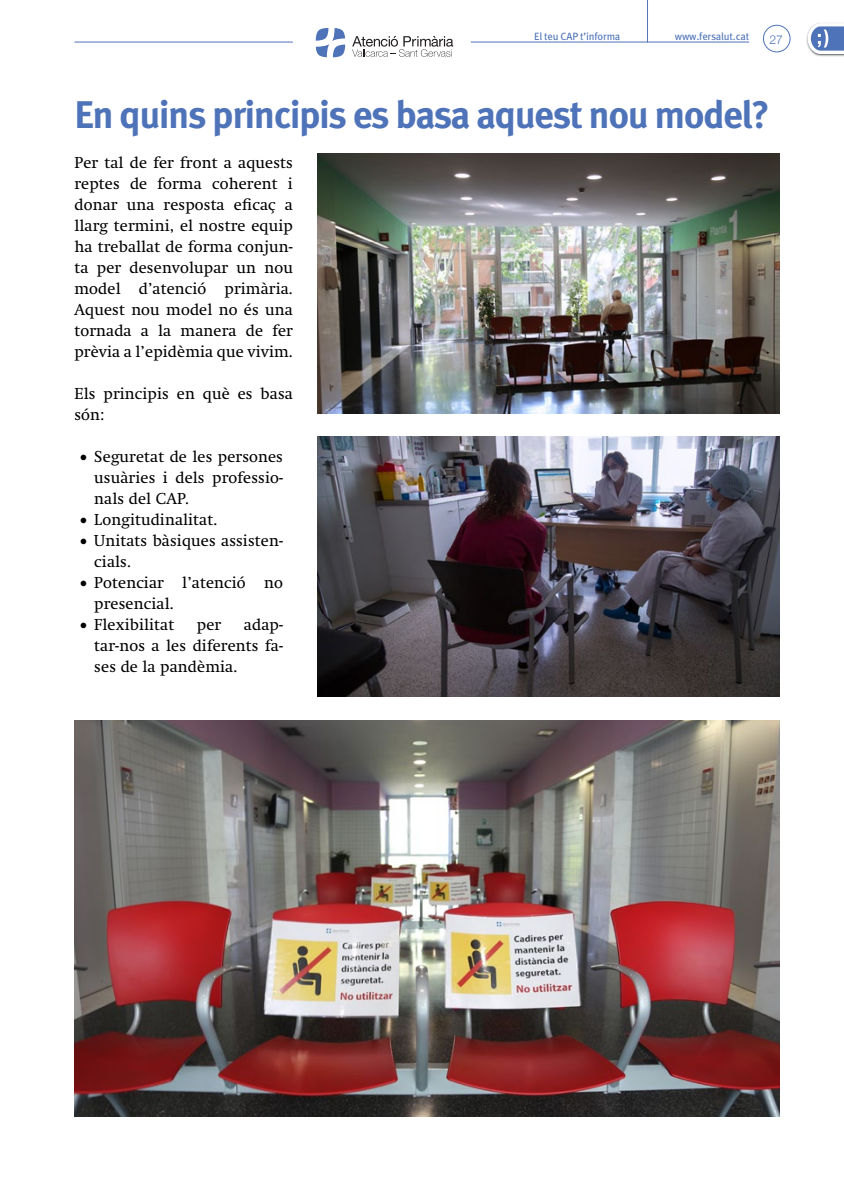
<style>
.page{position:relative;width:844px;height:1191px;background:#fff}
.page>*{position:absolute;margin:0;border:0;box-sizing:border-box;transform-origin:0 0}
.t1{font:700 38.5px "Meta Pro";letter-spacing:-.04em;color:#4e73b8}
.t2{font:15.75px/21px "Swift";letter-spacing:.01em;color:#000;text-align:justify}
.t3{font:300 12.25px "Helvetica Neue";color:#4e73b8}
.t4{font:10.5px "Meta Pro";letter-spacing:-.015em;color:#4e73b8}
.s1{font-family:"Minion Pro";font-size:21px}
</style>
<div class="page">
<hr style="left:470px;top:42px;width:278px;height:1px;background:#4e73b8">
<hr style="left:74px;top:42px;width:219px;height:1px;background:#4e73b8">
<svg style="left:806px;top:23px;width:37px;height:33px"></svg>
<div style="left:762px;top:25px;width:28px;height:27px;border:1px solid #4e73b8;border-radius:50%"></div>
<svg style="left:315px;top:28px;width:30px;height:29px"></svg>
<svg style="left:352px;top:36px;width:101px;height:21px"></svg>
<hr style="left:647px;top:0;width:1px;height:42px;background:#4e73b8">
<img style="left:317px;top:154px;width:462px;height:259px">
<img style="left:317px;top:437px;width:462px;height:259px">
<img style="left:74px;top:721px;width:705px;height:395px">
<p class="t4" style="left:534px;top:30px;width:88px">El teu CAP t’informa</p>
<p class="t4" style="left:674px;top:30px;width:76px">www.fersalut.cat</p>
<p class="t3" style="left:769px;top:32px;width:15px">27</p>
<h1 class="t1" style="left:74px;top:91px;width:696px">En quins principis es basa aquest nou model?</h1>
<p class="t2" style="left:74px;top:152px;width:220px">Per tal de fer front a aquests reptes de forma coherent i donar una resposta eficaç a llarg termini, el nostre equip ha treballat de forma conjun&shy;ta per desenvolupar un nou model d’atenció primària.<br>Aquest nou model no és una tornada a la manera de fer prèvia a l’epidèmia que vivim.</p>
<p class="t2" style="left:74px;top:383px;width:220px">Els principis en què es basa són:</p>
<p class="t2" style="left:94px;top:446px;width:190px;text-indent:-15px"><span class="s1">•</span> Seguretat de les persones usuàries i dels professio&shy;nals del CAP.</p>
<p class="t2" style="left:79px;top:509px;width:139px"><span class="s1">•</span> Longitudinalitat.</p>
<p class="t2" style="left:94px;top:530px;width:190px;text-indent:-15px"><span class="s1">•</span> Unitats bàsiques assisten&shy;cials.</p>
<p class="t2" style="left:94px;top:572px;width:190px;text-indent:-15px"><span class="s1">•</span> Potenciar l’atenció no presencial.</p>
<p class="t2" style="left:79px;top:614px;width:96px"><span class="s1">•</span> Flexibilitat</p>
<p class="t2" style="left:197px;top:614px;width:26px">per</p>
<p class="t2" style="left:94px;top:614px;width:190px;text-indent:150px">adap&shy;tar-nos a les diferents fa&shy;ses de la pandèmia.</p>
</div>
